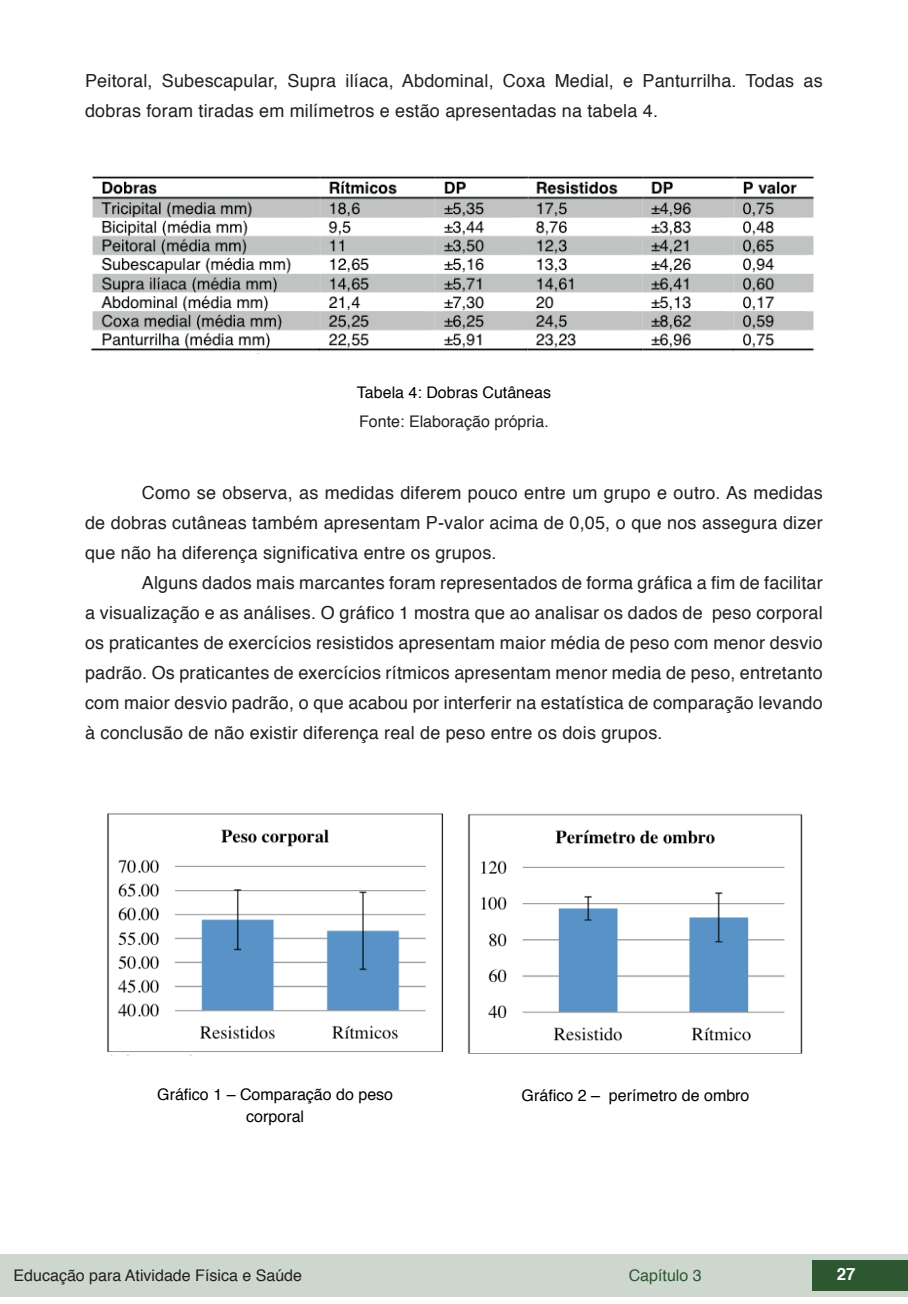
<style>
.page{position:relative;width:908px;height:1304px;background:#fff}
.page>*{position:absolute;margin:0;border:0;box-sizing:border-box;transform-origin:0 0}
.t1{font:18px/30px "Helvetica";letter-spacing:.01em;color:#231f20;text-align:justify}
.t2{font:700 16.8px "Helvetica";color:#fff}
.t3{font:16px/22px "Helvetica";color:#000;text-align:center}
.t4{font:16px "Helvetica";color:#231f20}
.t5{font:16px "Helvetica";color:#2d5730}
</style>
<div class="page">
<div style="left:0;top:1254px;width:906px;height:43px;background:#cdd7ce"></div>
<div style="left:812px;top:1261px;width:95px;height:30px;background:#2d5730"></div>
<img style="left:91px;top:176px;width:724px;height:175px">
<img style="left:107px;top:813px;width:336px;height:242px">
<img style="left:467px;top:813px;width:336px;height:241px">
<p class="t1" style="left:85px;top:66px;width:738px">Peitoral, Subescapular, Supra ilíaca, Abdominal, Coxa Medial, e Panturrilha. Todas as dobras foram tiradas em milímetros e estão apresentadas na tabela 4.</p>
<p class="t3" style="left:357px;top:382px;width:195px">Tabela 4: Dobras Cutâneas</p>
<p class="t4" style="left:359px;top:409px;width:191px">Fonte: Elaboração própria.</p>
<p class="t1" style="left:85px;top:478px;width:738px;text-indent:57px">Como se observa, as medidas diferem pouco entre um grupo e outro. As medidas de dobras cutâneas também apresentam P-valor acima de 0,05, o que nos assegura dizer que não ha diferença significativa entre os grupos.</p>
<p class="t1" style="left:85px;top:568px;width:738px;text-indent:57px">Alguns dados mais marcantes foram representados de forma gráfica a fim de facilitar a visualização e as análises. O gráfico 1 mostra que ao analisar os dados de peso corporal os praticantes de exercícios resistidos apresentam maior média de peso com menor desvio padrão. Os praticantes de exercícios rítmicos apresentam menor media de peso, entretanto com maior desvio padrão, o que acabou por interferir na estatística de comparação levando à conclusão de não existir diferença real de peso entre os dois grupos.</p>
<p class="t3" style="left:157px;top:1084px;width:237px">Gráfico 1 – Comparação do peso corporal</p>
<p class="t3" style="left:521px;top:1085px;width:229px">Gráfico 2 – perímetro de ombro</p>
<p class="t4" style="left:14px;top:1263px;width:290px">Educação para Atividade Física e Saúde</p>
<p class="t5" style="left:628px;top:1263px;width:74px">Capítulo 3</p>
<p class="t2" style="left:836px;top:1261px;width:20px">27</p>
</div>
